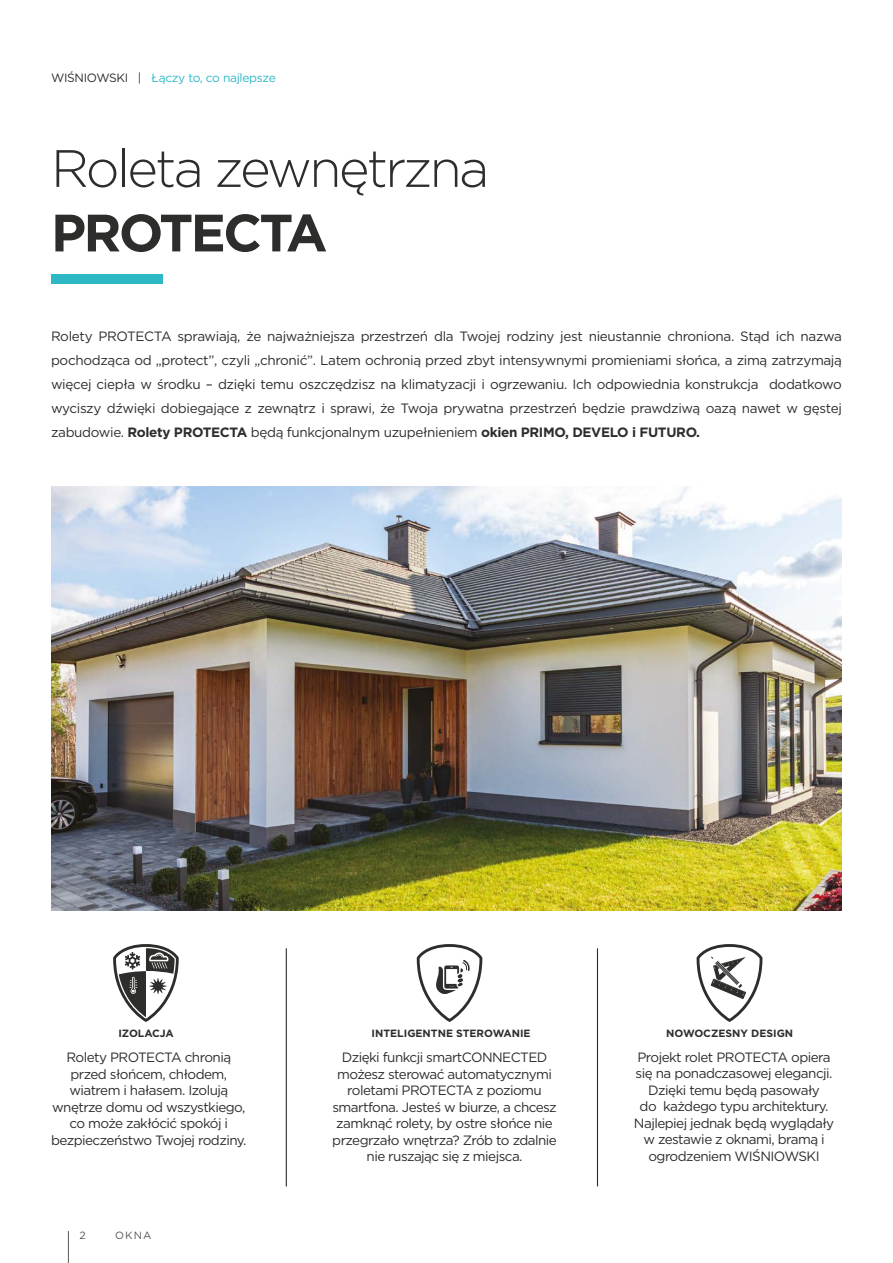
<style>
.page{position:relative;width:893px;height:1263px;background:#fff}
.page>*{position:absolute;margin:0;border:0;box-sizing:border-box;transform-origin:0 0}
.t1{font:300 52.5px "Gotham";letter-spacing:-.05em;color:#2d2d2c}
.t2{font:700 52.5px "Gotham";letter-spacing:-.05em;color:#2d2d2c}
.t3{font:13.5px/16.5px "Gotham";letter-spacing:-.04em;color:#2d2d2c;text-align:center}
.t4{font:12px "Gotham";letter-spacing:-.025em;color:#2db8c5}
.t5{font:700 10.5px "Gotham";color:#2d2d2c}
.t6{font:10.5px "Gotham";color:#575756}
.s1{color:#2d2d2c}
.s2{font-weight:700}
</style>
<div class="page">
<hr style="left:68px;top:1231px;width:1px;height:32px;background:#575756">
<div style="left:51px;top:275px;width:112px;height:9px;background:#2db8c5"></div>
<img style="left:51px;top:487px;width:791px;height:423px">
<hr style="left:286px;top:948px;width:1px;height:238px;background:#2d2d2c">
<hr style="left:597px;top:948px;width:1px;height:238px;background:#2d2d2c">
<svg style="left:113px;top:944px;width:66px;height:78px"></svg>
<svg style="left:417px;top:944px;width:65px;height:78px"></svg>
<svg style="left:697px;top:944px;width:65px;height:78px"></svg>
<p class="t4" style="left:51px;top:70px;width:226px"><span class="s1">WIŚNIOWSKI |</span> Łączy to, co najlepsze</p>
<h1 class="t1" style="left:51px;top:135px;width:440px">Roleta zewnętrzna</h1>
<h1 class="t2" style="left:51px;top:198px;width:278px">PROTECTA</h1>
<p class="t3" style="left:51px;top:324px;width:792px;line-height:24px;text-align:justify">Rolety PROTECTA sprawiają, że najważniejsza przestrzeń dla Twojej rodziny jest nieustannie chroniona. Stąd ich nazwa pochodząca od „protect”, czyli „chronić”. Latem ochronią przed zbyt intensywnymi promieniami słońca, a zimą zatrzymają więcej ciepła w środku – dzięki temu oszczędzisz na klimatyzacji i ogrzewaniu. Ich odpowiednia konstrukcja dodatkowo wyciszy dźwięki dobiegające z zewnątrz i sprawi, że Twoja prywatna przestrzeń będzie prawdziwą oazą nawet w gęstej zabudowie. <span class="s2">Rolety PROTECTA</span> będą funkcjonalnym uzupełnieniem <span class="s2">okien PRIMO, DEVELO i FUTURO.</span></p>
<p class="t5" style="left:372px;top:1026px;width:161px">INTELIGENTNE STEROWANIE</p>
<p class="t5" style="left:666px;top:1026px;width:129px">NOWOCZESNY DESIGN</p>
<p class="t5" style="left:118px;top:1026px;width:57px">IZOLACJA</p>
<p class="t3" style="left:51px;top:1049px;width:197px">Rolety PROTECTA chronią przed słońcem, chłodem, wiatrem i hałasem. Izolują wnętrze domu od wszystkiego, co może zakłócić spokój i bezpieczeństwo Twojej rodziny.</p>
<p class="t3" style="left:332px;top:1049px;width:226px">Dzięki funkcji smartCONNECTED możesz sterować automatycznymi roletami PROTECTA z poziomu smartfona. Jesteś w biurze, a chcesz zamknąć rolety, by ostre słońce nie przegrzało wnętrza? Zrób to zdalnie nie ruszając się z miejsca.</p>
<p class="t3" style="left:634px;top:1049px;width:202px">Projekt rolet PROTECTA opiera się na ponadczasowej elegancji.<br>Dzięki temu będą pasowały<br>do każdego typu architektury.<br>Najlepiej jednak będą wyglądały w zestawie z oknami, bramą i ogrodzeniem WIŚNIOWSKI</p>
<p class="t6" style="left:79px;top:1228px;width:8px">2</p>
<p class="t6" style="left:115px;top:1228px;width:38px">OKNA</p>
</div>
